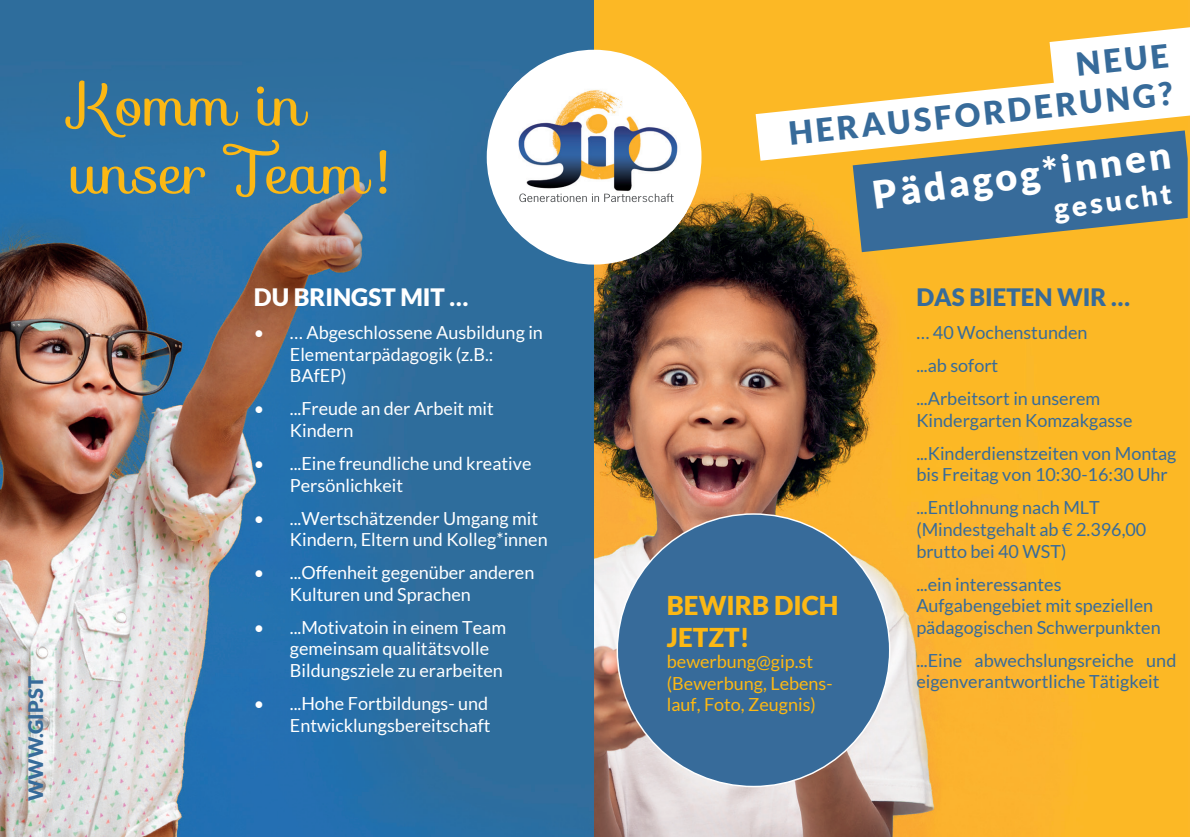
<style>
.page{position:relative;width:1190px;height:837px;background:#fff}
.page>*{position:absolute;margin:0;border:0;box-sizing:border-box;transform-origin:0 0}
.t1{font:60px/68px "Sofia";color:#fcb814}
.t2{font:900 38px "Lato";color:#fff}
.t3{font:900 31.8px/38.2px "Lato";color:#376b9a;text-align:right}
.t4{font:900 28px "Lato";color:#fff}
.t5{font:900 26px/31.2px "Lato";color:#fcb814}
.t6{font:900 24px "Lato";color:#fff}
.t7{font:900 24px "Lato";color:#376b9a}
.t8{font:900 20px "Lato";color:#376b9a}
.t9{font:18px/21.6px "Lato";color:#fff}
.t10{font:18px/33px "Lato";color:#376b9a}
.t11{font:18px/21.6px "Lato";color:#fcb814}
</style>
<div class="page">
<img style="left:0;top:0;width:594px;height:836px">
<svg style="left:594px;top:0;width:595px;height:836px;background:#d79f3c"></svg>
<div style="left:487px;top:50px;width:214px;height:214px;background:#fff;border-radius:50%"></div>
<img style="left:507px;top:82px;width:180px;height:149px">
<img style="left:519px;top:193px;width:154px;height:9px">
<svg style="left:755px;top:67px;width:435px;height:94px"></svg>
<svg style="left:1049px;top:25px;width:141px;height:64px"></svg>
<div style="left:617px;top:514px;width:272px;height:272px;background:#376b9a;border-radius:50%"></div>
<svg style="left:852px;top:130px;width:335px;height:122px;background:#718582"></svg>
<h1 class="t1" style="left:71px;top:71px;width:320px">Komm in unser Team!</h1>
<p class="t8" style="left:24px;top:800px;width:127px;rotate:-90deg">WWW.GIP.ST</p>
<h3 class="t6" style="left:254px;top:283px;width:216px">DU BRINGST MIT …</h3>
<p class="t9" style="left:290px;top:322px;width:255px;text-indent:-36px">• … Abgeschlossene Ausbildung in<br>Elementarpädagogik (z.B.:<br>BAfEP)</p>
<p class="t9" style="left:290px;top:398px;width:206px;text-indent:-36px">• ...Freude an der Arbeit mit<br>Kindern</p>
<p class="t9" style="left:290px;top:452px;width:243px;text-indent:-36px">• ...Eine freundliche und kreative<br>Persönlichkeit</p>
<p class="t9" style="left:290px;top:507px;width:259px;text-indent:-36px">• ...Wertschätzender Umgang mit<br>Kindern, Eltern und Kolleg*innen</p>
<p class="t9" style="left:290px;top:561px;width:246px;text-indent:-36px">• ...Offenheit gegenüber anderen<br>Kulturen und Sprachen</p>
<p class="t9" style="left:290px;top:616px;width:218px;text-indent:-36px">• ...Motivatoin in einem Team gemeinsam qualitätsvolle<br>Bildungsziele zu erarbeiten</p>
<p class="t9" style="left:254px;top:692px;width:238px;text-align:right">• ...Hohe Fortbildungs- und<br>Entwicklungsbereitschaft</p>
<h3 class="t3" style="left:783px;top:76px;width:387px;rotate:-6deg">NEUE<br>HERAUSFORDERUNG?</h3>
<h3 class="t5" style="left:667px;top:589px;width:173px">BEWIRB DICH<br>JETZT!</h3>
<p class="t11" style="left:667px;top:650px;width:167px">bewerbung@gip.st (Bewerbung, Lebens&shy;lauf, Foto, Zeugnis)</p>
<h2 class="t2" style="left:870px;top:173px;width:302px;rotate:-8deg">Pädagog*innen</h2>
<h3 class="t4" style="left:1052px;top:193px;width:120px;rotate:-8deg">gesucht</h3>
<h3 class="t7" style="left:916px;top:283px;width:215px">DAS BIETEN WIR …</h3>
<p class="t10" style="left:916px;top:316px;width:185px">… 40 Wochenstunden ...ab sofort<br>...Arbeitsort in unserem</p>
<p class="t10" style="left:916px;top:403px;width:262px">Kindergarten Komzakgasse ...Kinderdienstzeiten von Montag</p>
<p class="t10" style="left:916px;top:458px;width:253px">bis Freitag von 10:30-16:30 Uhr ...Entlohnung nach MLT</p>
<p class="t10" style="left:916px;top:518px;width:232px;line-height:21.6px">(Mindestgehalt ab € 2.396,00 brutto bei 40 WST)</p>
<p class="t10" style="left:916px;top:573px;width:246px;line-height:21.6px">...ein interessantes<br>Aufgabengebiet mit speziellen pädagogischen Schwerpunkten</p>
<p class="t10" style="left:916px;top:649px;width:261px;line-height:21.6px">...Eine abwechslungsreiche und eigenverantwortliche Tätigkeit</p>
</div>
